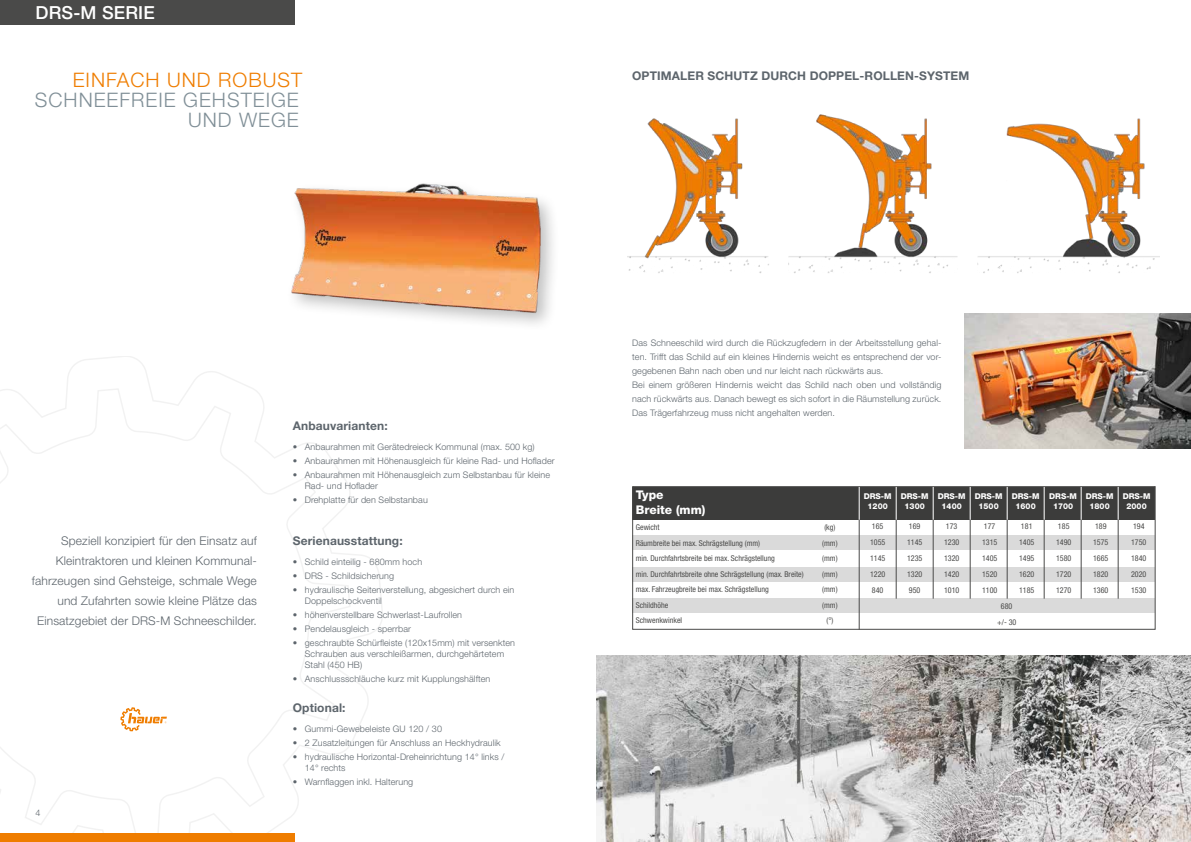
<style>
.page{position:relative;width:1191px;height:842px;background:#fff}
.page>*{position:absolute;margin:0;border:0;box-sizing:border-box;transform-origin:0 0}
.t1{font:300 20px/20px "Helvetica Neue LT Pro";letter-spacing:.05em;color:#808f97;text-align:right}
.t2{font:300 20px "Helvetica Neue LT Pro";letter-spacing:.05em;color:#ef7d00}
.t3{font:500 18px "Helvetica Neue LT Pro";letter-spacing:.01em;color:#fff}
.t4{font:300 12px/20px "Helvetica Neue LT Pro";letter-spacing:.01em;color:#5d656c;text-align:right}
.t5{font:700 12px "Helvetica Neue LT Pro";letter-spacing:.01em;color:#5d656c}
.t6{font:800 12px/14.4px "Helvetica Neue LT Pro";color:#fff}
.t7{font:300 9px/11px "Helvetica Neue LT Pro";letter-spacing:.01em;color:#5d656c}
.t8{font:condensed 8px/16px "Helvetica Neue LT Pro";color:#4a4a49;text-align:center}
.t9{font:800 8px/9.6px "Helvetica Neue LT Pro";color:#fff;text-align:center}
</style>
<div class="page">
<svg style="left:0;top:356px;width:382px;height:486px"></svg>
<div style="left:0;top:833px;width:294px;height:9px;background:#ef7d00"></div>
<img style="left:627px;top:114px;width:532px;height:159px">
<img style="left:964px;top:314px;width:227px;height:134px">
<div style="left:0;top:0;width:294px;height:24px;background:#4a4a49"></div>
<img style="left:596px;top:655px;width:595px;height:187px">
<svg style="left:120px;top:707px;width:47px;height:24px"></svg>
<div style="left:632px;top:535px;width:522px;height:15px;background:#dadada"></div>
<div style="left:632px;top:567px;width:522px;height:14px;background:#dadada"></div>
<div style="left:632px;top:599px;width:522px;height:14px;background:#dadada"></div>
<div style="left:632px;top:487px;width:522px;height:33px;background:#3c3c3b"></div>
<div style="left:632px;top:486px;width:523px;height:144px;border:1px solid #4a4a49"></div>
<hr style="left:858px;top:510px;width:1px;height:120px;background:#4a4a49">
<hr style="left:895px;top:510px;width:1px;height:89px;background:#4a4a49">
<hr style="left:932px;top:510px;width:1px;height:89px;background:#4a4a49">
<hr style="left:969px;top:510px;width:1px;height:89px;background:#4a4a49">
<hr style="left:1006px;top:510px;width:1px;height:89px;background:#4a4a49">
<hr style="left:1043px;top:510px;width:1px;height:89px;background:#4a4a49">
<hr style="left:1080px;top:510px;width:1px;height:89px;background:#4a4a49">
<hr style="left:1117px;top:510px;width:1px;height:89px;background:#4a4a49">
<hr style="left:858px;top:487px;width:1px;height:33px;background:#fff">
<hr style="left:895px;top:487px;width:1px;height:33px;background:#fff">
<hr style="left:932px;top:487px;width:1px;height:33px;background:#fff">
<hr style="left:969px;top:487px;width:1px;height:33px;background:#fff">
<hr style="left:1006px;top:487px;width:1px;height:33px;background:#fff">
<hr style="left:1043px;top:487px;width:1px;height:33px;background:#fff">
<hr style="left:1080px;top:487px;width:1px;height:33px;background:#fff">
<hr style="left:1117px;top:487px;width:1px;height:33px;background:#fff">
<img style="left:268px;top:183px;width:285px;height:176px">
<h2 class="t3" style="left:36px;top:2px;width:121px">DRS-M SERIE</h2>
<h1 class="t2" style="left:73px;top:68px;width:231px">EINFACH UND ROBUST</h1>
<h1 class="t1" style="left:35px;top:89px;width:265px">SCHNEEFREIE GEHSTEIGE<br>UND WEGE</h1>
<h3 class="t5" style="left:632px;top:69px;width:339px">OPTIMALER SCHUTZ DURCH DOPPEL-ROLLEN-SYSTEM</h3>
<h3 class="t4" style="left:32px;top:531px;width:226px">Speziell konzipiert für den Einsatz auf Kleintraktoren und kleinen Kommunal&shy;fahrzeugen sind Gehsteige, schmale Wege und Zufahrten sowie kleine Plätze das Einsatzgebiet der DRS-M Schneeschilder.</h3>
<p class="t7" style="left:35px;top:807px;width:7px">4</p>
<h3 class="t5" style="left:293px;top:418px;width:96px">Anbauvarianten:</h3>
<p class="t7" style="left:293px;top:441px;width:243px">• Anbaurahmen mit Gerätedreieck Kommunal (max. 500 kg)</p>
<p class="t7" style="left:293px;top:455px;width:263px">• Anbaurahmen mit Höhenausgleich für kleine Rad- und Hoflader</p>
<p class="t7" style="left:305px;top:469px;width:247px;text-indent:-12px">• Anbaurahmen mit Höhenausgleich zum Selbstanbau für kleine<br>Rad- und Hoflader</p>
<p class="t7" style="left:293px;top:494px;width:136px">• Drehplatte für den Selbstanbau</p>
<h3 class="t5" style="left:293px;top:533px;width:111px">Serienausstattung:</h3>
<p class="t7" style="left:293px;top:556px;width:131px">• Schild einteilig - 680mm hoch</p>
<p class="t7" style="left:293px;top:570px;width:103px">• DRS - Schildsicherung</p>
<p class="t7" style="left:305px;top:584px;width:211px;text-indent:-12px">• hydraulische Seitenverstellung, abgesichert durch ein<br>Doppelschockventil</p>
<p class="t7" style="left:293px;top:609px;width:171px">• höhenverstellbare Schwerlast-Laufrollen</p>
<p class="t7" style="left:293px;top:623px;width:120px">• Pendelausgleich - sperrbar</p>
<p class="t7" style="left:305px;top:637px;width:212px;text-indent:-12px">• geschraubte Schürfleiste (120x15mm) mit versenkten<br>Schrauben aus verschleißarmen, durchgehärtetem<br>Stahl (450 HB)</p>
<p class="t7" style="left:293px;top:673px;width:199px">• Anschlussschläuche kurz mit Kupplungshälften</p>
<h3 class="t5" style="left:293px;top:700px;width:54px">Optional:</h3>
<p class="t7" style="left:293px;top:723px;width:151px">• Gummi-Gewebeleiste GU 120 / 30</p>
<p class="t7" style="left:293px;top:737px;width:209px">• 2 Zusatzleitungen für Anschluss an Heckhydraulik</p>
<p class="t7" style="left:305px;top:751px;width:201px;text-indent:-12px">• hydraulische Horizontal-Dreheinrichtung 14° links /<br>14° rechts</p>
<p class="t7" style="left:293px;top:776px;width:122px">• Warnflaggen inkl. Halterung</p>
<p class="t7" style="left:632px;top:335px;width:311px;line-height:14px">Das Schneeschild wird durch die Rückzugfedern in der Arbeitsstellung gehal&shy;ten. Trifft das Schild auf ein kleines Hindernis weicht es entsprechend der vor&shy;gegebenen Bahn nach oben und nur leicht nach rückwärts aus.<br>Bei einem größeren Hindernis weicht das Schild nach oben und vollständig nach rückwärts aus. Danach bewegt es sich sofort in die Räumstellung zurück.<br>Das Trägerfahrzeug muss nicht angehalten werden.</p>
<h3 class="t6" style="left:636px;top:488px;width:71px">Type<br>Breite (mm)</h3>
<p class="t9" style="left:863px;top:491px;width:29px">DRS-M<br>1200</p>
<p class="t9" style="left:900px;top:491px;width:29px">DRS-M<br>1300</p>
<p class="t9" style="left:937px;top:491px;width:29px">DRS-M<br>1400</p>
<p class="t9" style="left:974px;top:491px;width:29px">DRS-M<br>1500</p>
<p class="t9" style="left:1011px;top:491px;width:29px">DRS-M<br>1600</p>
<p class="t9" style="left:1049px;top:491px;width:29px">DRS-M<br>1700</p>
<p class="t9" style="left:1085px;top:491px;width:29px">DRS-M<br>1800</p>
<p class="t9" style="left:1122px;top:491px;width:29px">DRS-M<br>2000</p>
<p class="t8" style="left:636px;top:519px;width:25px">Gewicht</p>
<p class="t8" style="left:824px;top:519px;width:13px">(kg)</p>
<p class="t8" style="left:636px;top:535px;width:126px">Räumbreite bei max. Schrägstellung (mm)</p>
<p class="t8" style="left:822px;top:535px;width:17px">(mm)</p>
<p class="t8" style="left:636px;top:550px;width:141px">min. Durchfahrtsbreite bei max. Schrägstellung</p>
<p class="t8" style="left:822px;top:550px;width:17px">(mm)</p>
<p class="t8" style="left:636px;top:566px;width:169px">min. Durchfahrtsbreite ohne Schrägstellung (max. Breite)</p>
<p class="t8" style="left:822px;top:566px;width:17px">(mm)</p>
<p class="t8" style="left:636px;top:581px;width:135px">max. Fahrzeugbreite bei max. Schrägstellung</p>
<p class="t8" style="left:822px;top:581px;width:17px">(mm)</p>
<p class="t8" style="left:636px;top:597px;width:34px">Schildhöhe</p>
<p class="t8" style="left:822px;top:597px;width:17px">(mm)</p>
<p class="t8" style="left:636px;top:612px;width:48px">Schwenkwinkel</p>
<p class="t8" style="left:826px;top:612px;width:9px">(°)</p>
<p class="t8" style="left:872px;top:518px;width:13px">165</p>
<p class="t8" style="left:909px;top:518px;width:13px">169</p>
<p class="t8" style="left:946px;top:518px;width:13px">173</p>
<p class="t8" style="left:984px;top:518px;width:13px">177</p>
<p class="t8" style="left:1021px;top:518px;width:13px">181</p>
<p class="t8" style="left:1058px;top:518px;width:13px">185</p>
<p class="t8" style="left:1095px;top:518px;width:13px">189</p>
<p class="t8" style="left:1133px;top:518px;width:13px">194</p>
<p class="t8" style="left:870px;top:534px;width:17px">1055</p>
<p class="t8" style="left:907px;top:534px;width:17px">1145</p>
<p class="t8" style="left:944px;top:534px;width:17px">1230</p>
<p class="t8" style="left:982px;top:534px;width:17px">1315</p>
<p class="t8" style="left:1019px;top:534px;width:17px">1405</p>
<p class="t8" style="left:1056px;top:534px;width:17px">1490</p>
<p class="t8" style="left:1093px;top:534px;width:17px">1575</p>
<p class="t8" style="left:1131px;top:534px;width:17px">1750</p>
<p class="t8" style="left:870px;top:550px;width:17px">1145</p>
<p class="t8" style="left:907px;top:550px;width:17px">1235</p>
<p class="t8" style="left:944px;top:550px;width:17px">1320</p>
<p class="t8" style="left:982px;top:550px;width:17px">1405</p>
<p class="t8" style="left:1019px;top:550px;width:17px">1495</p>
<p class="t8" style="left:1056px;top:550px;width:17px">1580</p>
<p class="t8" style="left:1093px;top:550px;width:17px">1665</p>
<p class="t8" style="left:1131px;top:550px;width:17px">1840</p>
<p class="t8" style="left:870px;top:566px;width:17px">1220</p>
<p class="t8" style="left:907px;top:566px;width:17px">1320</p>
<p class="t8" style="left:944px;top:566px;width:17px">1420</p>
<p class="t8" style="left:982px;top:566px;width:17px">1520</p>
<p class="t8" style="left:1019px;top:566px;width:17px">1620</p>
<p class="t8" style="left:1056px;top:566px;width:17px">1720</p>
<p class="t8" style="left:1093px;top:566px;width:17px">1820</p>
<p class="t8" style="left:1131px;top:566px;width:17px">2020</p>
<p class="t8" style="left:872px;top:582px;width:13px">840</p>
<p class="t8" style="left:909px;top:582px;width:13px">950</p>
<p class="t8" style="left:944px;top:582px;width:17px">1010</p>
<p class="t8" style="left:982px;top:582px;width:17px">1100</p>
<p class="t8" style="left:1019px;top:582px;width:17px">1185</p>
<p class="t8" style="left:1056px;top:582px;width:17px">1270</p>
<p class="t8" style="left:1093px;top:582px;width:17px">1360</p>
<p class="t8" style="left:1131px;top:582px;width:17px">1530</p>
<p class="t8" style="left:997px;top:598px;width:21px">680 +/- 30</p>
</div>
